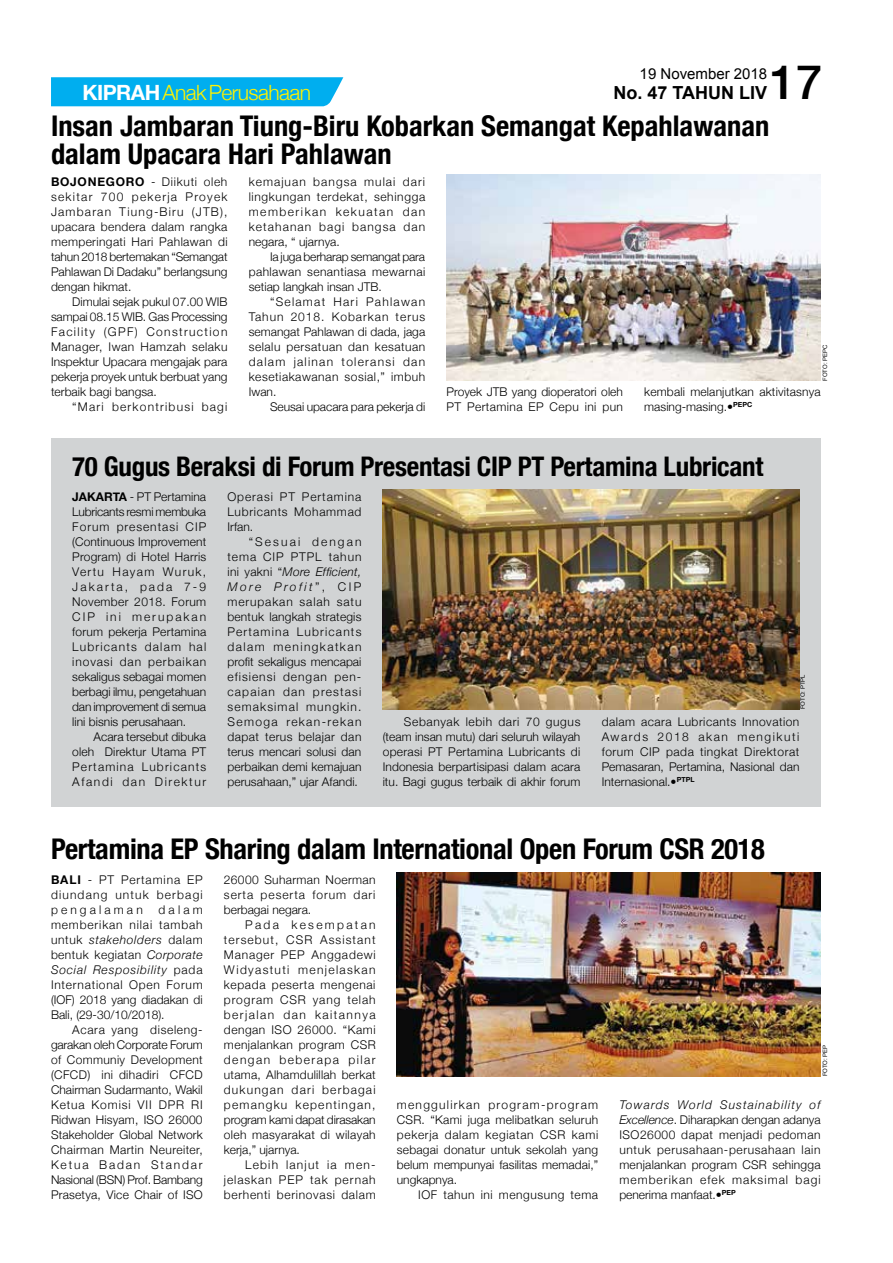
<style>
.page{position:relative;width:893px;height:1263px;background:#fff}
.page>*{position:absolute;margin:0;border:0;box-sizing:border-box;transform-origin:0 0}
.t1{font:500 47.25px "Helvetica Neue";color:#000}
.t2{font:700 condensed 28.5px/28.5px "Helvetica Neue";letter-spacing:-.01em;color:#000}
.t3{font:700 condensed 27px "Helvetica Neue";letter-spacing:-.01em;color:#000}
.t4{font:300 21px "Helvetica Neue";letter-spacing:-.025em;color:#fff200}
.t5{font:700 18px "Arial";color:#000}
.t6{font:15px "Arial";color:#000}
.t7{font:300 12px/15px "Helvetica Neue";letter-spacing:.02em;color:#000;text-align:justify}
.t8{font:300 12px/15px "Helvetica Neue";letter-spacing:.075em;color:#000}
.t9{font:300 12px/15px "Helvetica Neue";letter-spacing:.08em;color:#000}
.t10{font:300 12px "Helvetica Neue";letter-spacing:-.005em;color:#000}
.t11{font:300 12px "Helvetica Neue";letter-spacing:.045em;color:#000}
.t12{font:300 12px "Helvetica Neue";letter-spacing:.1em;color:#000}
.t13{font:6px "Arial";color:#000}
.s1{font-weight:700;color:#fff}
.s2{font-weight:700}
.s3{font-style:italic}
</style>
<div class="page">
<svg style="left:51px;top:77px;width:293px;height:30px;background:#0fb2ef"></svg>
<div style="left:51px;top:438px;width:770px;height:368px;background:#d1d3d4"></div>
<img style="left:446px;top:174px;width:375px;height:207px">
<img style="left:397px;top:872px;width:424px;height:204px">
<img style="left:383px;top:489px;width:416px;height:220px">
<h1 class="t1" style="left:770px;top:44px;width:54px">17</h1>
<p class="t6" style="left:640px;top:64px;width:129px">19 November 2018</p>
<h3 class="t4" style="left:83px;top:75px;width:230px"><span class="s1">KIP RAH</span> Anak Perusahaan</h3>
<h3 class="t5" style="left:614px;top:80px;width:155px">No. 47 TAHUN LIV</h3>
<h2 class="t2" style="left:51px;top:109px;width:720px">Insan Jambaran Tiung-Biru Kobarkan Semangat Kepahlawanan dalam Upacara Hari Pahlawan</h2>
<p class="t7" style="left:51px;top:173px;width:178px"><span class="s2">BOJONEGORO</span> - Diikuti oleh sekitar 700 pekerja Proyek Jambaran Tiung-Biru (JTB), upacara bendera dalam rangka memperingati Hari Pahlawan di tahun 2018 bertemakan “Semangat Pahlawan Di Dadaku” berlangsung dengan hikmat.</p>
<p class="t7" style="left:51px;top:293px;width:178px;text-indent:21px">Dimulai sejak pukul 07.00 WIB sampai 08.15 WIB. Gas Processing Facility (GPF) Construction Manager, Iwan Hamzah selaku Inspektur Upacara mengajak para pekerja proyek untuk berbuat yang terbaik bagi bangsa.</p>
<p class="t12" style="left:72px;top:397px;width:157px">“Mari berkontribusi bagi</p>
<p class="t7" style="left:249px;top:173px;width:178px">kemajuan bangsa mulai dari lingkungan terdekat, sehingga memberikan kekuatan dan ketahanan bagi bangsa dan negara, “ ujarnya.</p>
<p class="t7" style="left:249px;top:248px;width:178px;text-indent:21px">Ia juga berharap semangat para pahlawan senantiasa mewarnai setiap langkah insan JTB.</p>
<p class="t7" style="left:249px;top:293px;width:178px;text-indent:21px">“Selamat Hari Pahlawan Tahun 2018. Kobarkan terus semangat Pahlawan di dada, jaga selalu persatuan dan kesatuan dalam jalinan toleransi dan kesetiakawanan sosial,” imbuh Iwan.</p>
<p class="t10" style="left:270px;top:397px;width:157px">Seusai upacara para pekerja di</p>
<p class="t13" style="left:821px;top:381px;width:36px;rotate:-90deg">foto: pepc</p>
<p class="t7" style="left:644px;top:383px;width:178px">kembali melanjutkan aktivitasnya masing-masing.•<sup>PEPC</sup></p>
<p class="t7" style="left:446px;top:383px;width:178px">Proyek JTB yang dioperatori oleh<br>PT Pertamina EP Cepu ini pun</p>
<h3 class="t3" style="left:72px;top:444px;width:693px">70 Gugus Beraksi di Forum Presentasi CIP PT Pertamina Lubricant</h3>
<p class="t7" style="left:72px;top:489px;width:136px"><span class="s2">JAKARTA</span> - PT Pertamina Lubricants resmi membuka Forum presentasi CIP (Continuous Improvement Program) di Hotel Harris Vertu Hayam Wuruk, Jakarta, pada 7-9<br>November 2018. Forum CIP ini merupakan forum pekerja Pertamina Lubricants dalam hal inovasi dan perbaikan sekaligus sebagai momen berbagi ilmu, pengetahuan dan improvement di semua lini bisnis perusahaan.</p>
<p class="t7" style="left:72px;top:729px;width:136px;text-indent:21px">Acara tersebut dibuka oleh Direktur Utama PT Pertamina Lubricants Afandi dan Direktur</p>
<p class="t7" style="left:227px;top:489px;width:135px">Operasi PT Pertamina Lubricants Mohammad Irfan.</p>
<p class="t8" style="left:227px;top:534px;width:136px;text-indent:21px">“Sesuai dengan tema CIP PTPL tahun ini yakni “<span class="s3">More Efficient,<br>More Profit</span>”, CIP merupakan salah satu bentuk langkah strategis<br>Pertamina Lubricants dalam meningkatkan profit sekaligus mencapai efisiensi dengan pen&shy;capaian dan prestasi semaksimal mungkin.<br>Semoga rekan-rekan dapat terus belajar dan terus mencari solusi dan perbaikan demi kemajuan perusahaan,” ujar Afandi.</p>
<p class="t13" style="left:799px;top:709px;width:34px;rotate:-90deg">foto: ptpl</p>
<p class="t7" style="left:383px;top:714px;width:199px;text-indent:21px">Sebanyak lebih dari 70 gugus (team insan mutu) dari seluruh wilayah operasi PT Pertamina Lubricants di Indonesia berpartisipasi dalam acara itu. Bagi gugus terbaik di akhir forum</p>
<p class="t7" style="left:602px;top:714px;width:199px">dalam acara Lubricants Innovation Awards 2018 akan mengikuti forum CIP pada tingkat Direktorat Pemasaran, Pertamina, Nasional dan Internasional.•<sup>PTPL</sup></p>
<h2 class="t2" style="left:51px;top:832px;width:715px">Pertamina EP Sharing dalam International Open Forum CSR 2018</h2>
<p class="t7" style="left:51px;top:872px;width:153px"><span class="s2">BALI</span> - PT Pertamina EP diundang untuk berbagi pengalaman</p>
<p class="t7" style="left:224px;top:872px;width:153px">26000 Suharman Noerman serta peserta forum dari berbagai negara.</p>
<p class="t7" style="left:224px;top:917px;width:153px;text-indent:21px">Pada kesempatan tersebut, CSR Assistant Manager PEP Anggadewi Widyastuti menjelaskan kepada peserta mengenai program CSR yang telah berjalan dan kaitannya dengan ISO 26000. “Kami menjalankan program CSR dengan beberapa pilar utama, Alhamdulillah berkat dukungan dari berbagai pemangku kepentingan, program kami dapat dirasakan oleh masyarakat di wilayah kerja,” ujarnya.</p>
<p class="t9" style="left:224px;top:1157px;width:153px;text-indent:21px">Lebih lanjut ia men&shy;jelaskan PEP tak pernah berhenti berinovasi dalam</p>
<p class="t7" style="left:51px;top:902px;width:153px;text-indent:108px">dalam memberikan nilai tambah untuk <span class="s3">stakeholders</span> dalam bentuk kegiatan <span class="s3">Corporate Social Resposibility</span> pada International Open Forum (IOF) 2018 yang diadakan di Bali, (29-30/10/2018).</p>
<p class="t7" style="left:51px;top:1022px;width:153px;text-indent:21px">Acara yang diseleng&shy;garakan oleh Corporate Forum of Communiy Development (CFCD) ini dihadiri CFCD Chairman Sudarmanto, Wakil Ketua Komisi VII DPR RI Ridwan Hisyam, ISO 26000<br>Stakeholder Global Network Chairman Martin Neureiter, Ketua Badan Standar Nasional (BSN) Prof. Bambang Prasetya, Vice Chair of ISO</p>
<p class="t13" style="left:821px;top:1076px;width:33px;rotate:-90deg">foto: pep</p>
<p class="t7" style="left:619px;top:1096px;width:203px"><span class="s3">Towards World Sustainability of Excellence</span>. Diharapkan dengan adanya ISO26000 dapat menjadi pedoman untuk perusahaan-perusahaan lain menjalankan program CSR sehingga memberikan efek maksimal bagi penerima manfaat.•<sup>PEP</sup></p>
<p class="t7" style="left:397px;top:1097px;width:203px">menggulirkan program-program CSR. “Kami juga melibatkan seluruh pekerja dalam kegiatan CSR kami sebagai donatur untuk sekolah yang belum mempunyai fasilitas memadai,” ungkapnya.</p>
<p class="t11" style="left:418px;top:1185px;width:182px">IOF tahun ini mengusung tema</p>
</div>
